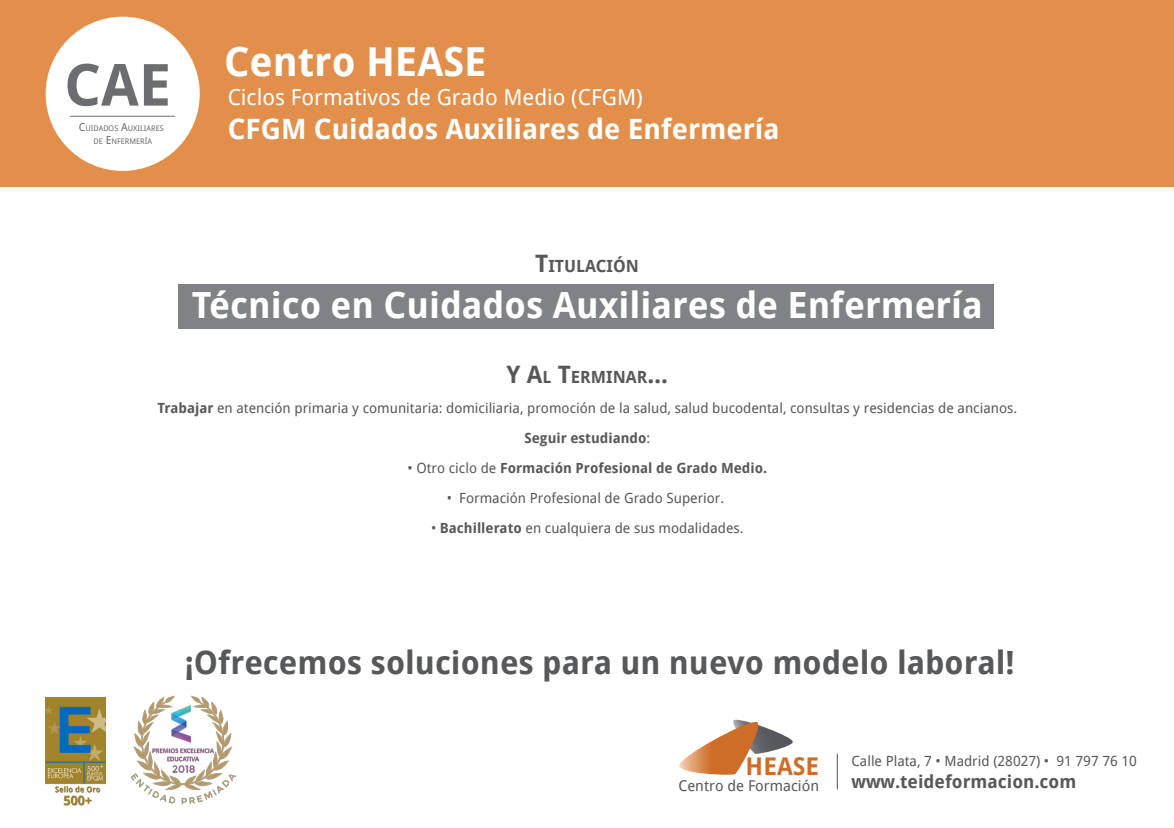
<style>
.page{position:relative;width:1174px;height:828px;background:#fff}
.page>*{position:absolute;margin:0;border:0;box-sizing:border-box;transform-origin:0 0}
.t1{font:700 58px "Droid Sans";color:#6c6d70}
.t2{font:700 40px "Droid Sans";color:#fff}
.t3{font:700 36px "Droid Sans";color:#fff}
.t4{font:700 32px "Droid Sans";color:#57585a}
.t5{font:700 28px "Droid Sans";color:#fff}
.t6{font:700 24.4px "Droid Sans";color:#ce6d28}
.t7{font:22px "Droid Sans";color:#fff}
.t8{font:700 18px "Droid Sans";color:#57585a}
.t9{font:700 16.8px "Droid Sans";color:#57585a}
.t10{font:14.8px "Droid Sans";color:#55575c}
.t11{font:14px/30px "Droid Sans";color:#57585a;text-align:center}
.t12{font:700 14px "Droid Sans";color:#57585a}
.t13{font:7.6px/13.2px "Droid Sans";color:#6c6d70;text-align:center}
.s1{font-size:11px}
.s2{font-size:24px}
.s3{font-weight:700}
.s4{font-weight:400}
</style>
<div class="page">
<div style="left:179px;top:284px;width:815px;height:44px;background:#808285"></div>
<img style="left:131px;top:695px;width:105px;height:110px">
<img style="left:45px;top:697px;width:60px;height:109px">
<hr style="left:836px;top:753px;width:1px;height:35px;background:#57585a">
<svg style="left:679px;top:719px;width:114px;height:56px"></svg>
<div style="left:0;top:0;width:1174px;height:187px;background:#e18f4b"></div>
<div style="left:46px;top:17px;width:154px;height:154px;background:#fff;border-radius:50%"></div>
<hr style="left:70px;top:116px;width:105px;height:1px;background:#6c6d70">
<h1 class="t1" style="left:64px;top:47px;width:108px">CAE</h1>
<p class="t13" style="left:79px;top:122px;width:86px"><span class="s1">C</span>UIDADOS <span class="s1">A</span>UXILIARES<br>DE <span class="s1">E</span>NFERMERÍA</p>
<h2 class="t2" style="left:224px;top:36px;width:264px">Centro HEASE</h2>
<h3 class="t7" style="left:228px;top:84px;width:417px">Ciclos Formativos de Grado Medio (CFGM)</h3>
<h3 class="t5" style="left:228px;top:111px;width:553px">CFGM Cuidados Auxiliares de Enfermería</h3>
<p class="t9" style="left:535px;top:255px;width:105px"><span class="s2">T</span>ITULACIÓN</p>
<h3 class="t3" style="left:192px;top:282px;width:792px">Técnico en Cuidados Auxiliares de Enfermería</h3>
<p class="t9" style="left:506px;top:366px;width:163px"><span class="s2">Y A</span>L <span class="s2">T</span>ERMINAR<span class="s2">…</span></p>
<p class="t11" style="left:157px;top:393px;width:861px"><span class="s3">Trabajar</span> en atención primaria y comunitaria: domiciliaria, promoción de la salud, salud bucodental, consultas y residencias de ancianos.<br><span class="s3">Seguir estudiando</span>:</p>
<p class="t12" style="left:407px;top:459px;width:361px"><span class="s4">• Otro ciclo de</span> Formación Profesional de Grado Medio.</p>
<p class="t11" style="left:447px;top:483px;width:279px">• Formación Profesional de Grado Superior.</p>
<p class="t11" style="left:431px;top:513px;width:314px">• <span class="s3">Bachillerato</span> en cualquiera de sus modalidades.</p>
<h3 class="t4" style="left:185px;top:641px;width:831px">¡Ofrecemos soluciones para un nuevo modelo laboral!</h3>
<h3 class="t6" style="left:745px;top:750px;width:75px">HEASE</h3>
<p class="t10" style="left:678px;top:775px;width:142px">Centro de Formación</p>
<p class="t11" style="left:851px;top:745px;width:287px">Calle Plata, 7 • Madrid (28027) • 91 797 76 10</p>
<p class="t8" style="left:851px;top:769px;width:226px">www.teideformacion.com</p>
</div>
